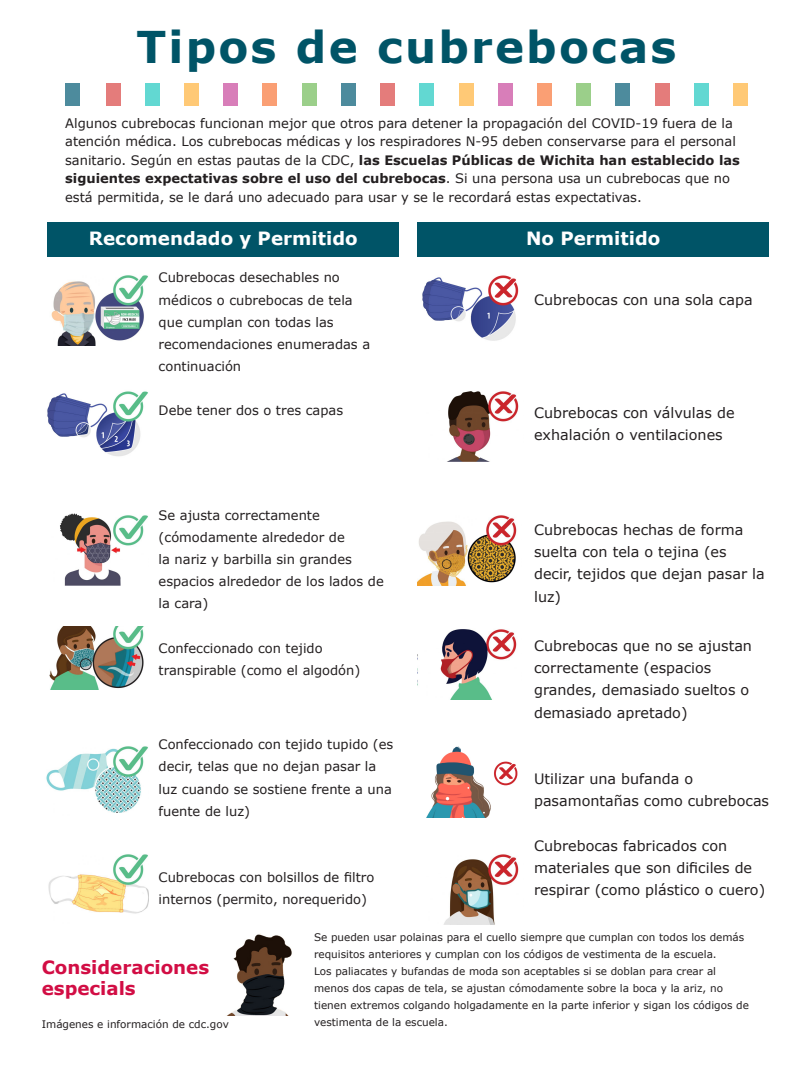
<style>
.page{position:relative;width:810px;height:1080px;background:#fff}
.page>*{position:absolute;margin:0;border:0;box-sizing:border-box;transform-origin:0 0}
.t1{font:700 43.75px "Verdana";letter-spacing:.05em;color:#005467}
.t2{font:700 18.25px "Verdana";color:#fff}
.t3{font:700 18.25px "Verdana";color:#d20d44}
.t4{font:14.38px/22.2px "Verdana";color:#231f20}
.t5{font:13.06px/22.2px "Verdana";color:#231f20}
.t6{font:10.44px/16.9px "Verdana";color:#231f20}
.s1{font-weight:700}
</style>
<div class="page">
<div style="left:48px;top:222px;width:351px;height:34px;background:#005467"></div>
<img style="left:440px;top:629px;width:77px;height:71px">
<img style="left:51px;top:275px;width:97px;height:71px">
<img style="left:60px;top:513px;width:88px;height:73px">
<img style="left:49px;top:626px;width:95px;height:64px">
<img style="left:46px;top:746px;width:102px;height:67px">
<img style="left:47px;top:391px;width:101px;height:65px">
<img style="left:48px;top:854px;width:101px;height:60px">
<img style="left:444px;top:854px;width:75px;height:71px">
<img style="left:418px;top:515px;width:99px;height:71px">
<img style="left:422px;top:275px;width:97px;height:66px">
<img style="left:448px;top:391px;width:71px;height:70px">
<img style="left:426px;top:746px;width:92px;height:71px">
<div style="left:65px;top:83px;width:15px;height:23px;background:#4d8b9d"></div>
<div style="left:106px;top:83px;width:14px;height:23px;background:#e47c7b"></div>
<div style="left:145px;top:83px;width:15px;height:23px;background:#62d8d2"></div>
<div style="left:184px;top:83px;width:15px;height:23px;background:#ffc976"></div>
<div style="left:223px;top:83px;width:15px;height:23px;background:#d87eb9"></div>
<div style="left:263px;top:83px;width:14px;height:23px;background:#fa9f74"></div>
<div style="left:302px;top:83px;width:14px;height:23px;background:#9bcf8a"></div>
<div style="left:341px;top:83px;width:15px;height:23px;background:#4d8b9d"></div>
<div style="left:380px;top:83px;width:15px;height:23px;background:#e47c7b"></div>
<div style="left:419px;top:83px;width:15px;height:23px;background:#62d8d2"></div>
<div style="left:459px;top:83px;width:14px;height:23px;background:#ffc976"></div>
<div style="left:498px;top:83px;width:15px;height:23px;background:#d87eb9"></div>
<div style="left:537px;top:83px;width:15px;height:23px;background:#fa9f74"></div>
<div style="left:576px;top:83px;width:15px;height:23px;background:#9bcf8a"></div>
<div style="left:616px;top:83px;width:14px;height:23px;background:#4d8b9d"></div>
<div style="left:655px;top:83px;width:15px;height:23px;background:#e47c7b"></div>
<div style="left:694px;top:83px;width:15px;height:23px;background:#62d8d2"></div>
<div style="left:733px;top:83px;width:15px;height:23px;background:#ffc976"></div>
<div style="left:418px;top:222px;width:351px;height:34px;background:#005467"></div>
<img style="left:228px;top:933px;width:64px;height:82px">
<p class="t1" style="left:136px;top:19px;width:542px">Tipos de cubrebocas</p>
<p class="t5" style="left:65px;top:114px;width:676px;line-height:18.4px">Algunos cubrebocas funcionan mejor que otros para detener la propagación del COVID-19 fuera de la atención médica. Los cubrebocas médicas y los respiradores N-95 deben conservarse para el personal sanitario. Según en estas pautas de la CDC, <span class="s1">las Escuelas Públicas de Wichita han establecido las siguientes expectativas sobre el uso del cubrebocas</span>. Si una persona usa un cubrebocas que no está permitida, se le dará uno adecuado para usar y se le recordará estas expectativas.</p>
<p class="t2" style="left:89px;top:227px;width:270px">Recomendado y Permitido</p>
<p class="t2" style="left:526px;top:227px;width:136px">No Permitido</p>
<p class="t5" style="left:159px;top:267px;width:213px">Cubrebocas desechables no médicos o cubrebocas de tela que cumplan con todas las recomendaciones enumeradas a continuación</p>
<p class="t5" style="left:159px;top:400px;width:186px">Debe tener dos o tres capas</p>
<p class="t5" style="left:159px;top:504px;width:227px">Se ajusta correctamente (cómodamente alrededor de<br>la nariz y barbilla sin grandes espacios alrededor de los lados de la cara)</p>
<p class="t5" style="left:159px;top:637px;width:203px">Confeccionado con tejido transpirable (como el algodón)</p>
<p class="t5" style="left:159px;top:734px;width:236px">Confeccionado con tejido tupido (es decir, telas que no dejan pasar la luz cuando se sostiene frente a una fuente de luz)</p>
<p class="t5" style="left:159px;top:867px;width:217px">Cubrebocas con bolsillos de filtro internos (permito, norequerido)</p>
<p class="t4" style="left:534px;top:289px;width:220px">Cubrebocas con una sola capa</p>
<p class="t4" style="left:534px;top:402px;width:202px">Cubrebocas con válvulas de exhalación o ventilaciones</p>
<p class="t4" style="left:534px;top:519px;width:232px">Cubrebocas hechas de forma suelta con tela o tejina (es decir, tejidos que dejan pasar la luz)</p>
<p class="t4" style="left:534px;top:635px;width:219px">Cubrebocas que no se ajustan correctamente (espacios grandes, demasiado sueltos o demasiado apretado)</p>
<p class="t4" style="left:534px;top:768px;width:237px">Utilizar una bufanda o pasamontañas como cubrebocas</p>
<p class="t4" style="left:534px;top:835px;width:233px">Cubrebocas fabricados con materiales que son dificiles de respirar (como plástico o cuero)</p>
<p class="t3" style="left:42px;top:955px;width:169px">Consideraciones</p>
<p class="t3" style="left:42px;top:977px;width:96px">especials</p>
<p class="t6" style="left:42px;top:1016px;width:189px">Imágenes e información de cdc.gov</p>
<p class="t6" style="left:314px;top:929px;width:432px">Se pueden usar polainas para el cuello siempre que cumplan con todos los demás requisitos anteriores y cumplan con los códigos de vestimenta de la escuela.</p>
<p class="t6" style="left:314px;top:963px;width:436px">Los paliacates y bufandas de moda son aceptables si se doblan para crear al menos dos capas de tela, se ajustan cómodamente sobre la boca y la ariz, no tienen extremos colgando holgadamente en la parte inferior y sigan los códigos de vestimenta de la escuela.</p>
</div>
